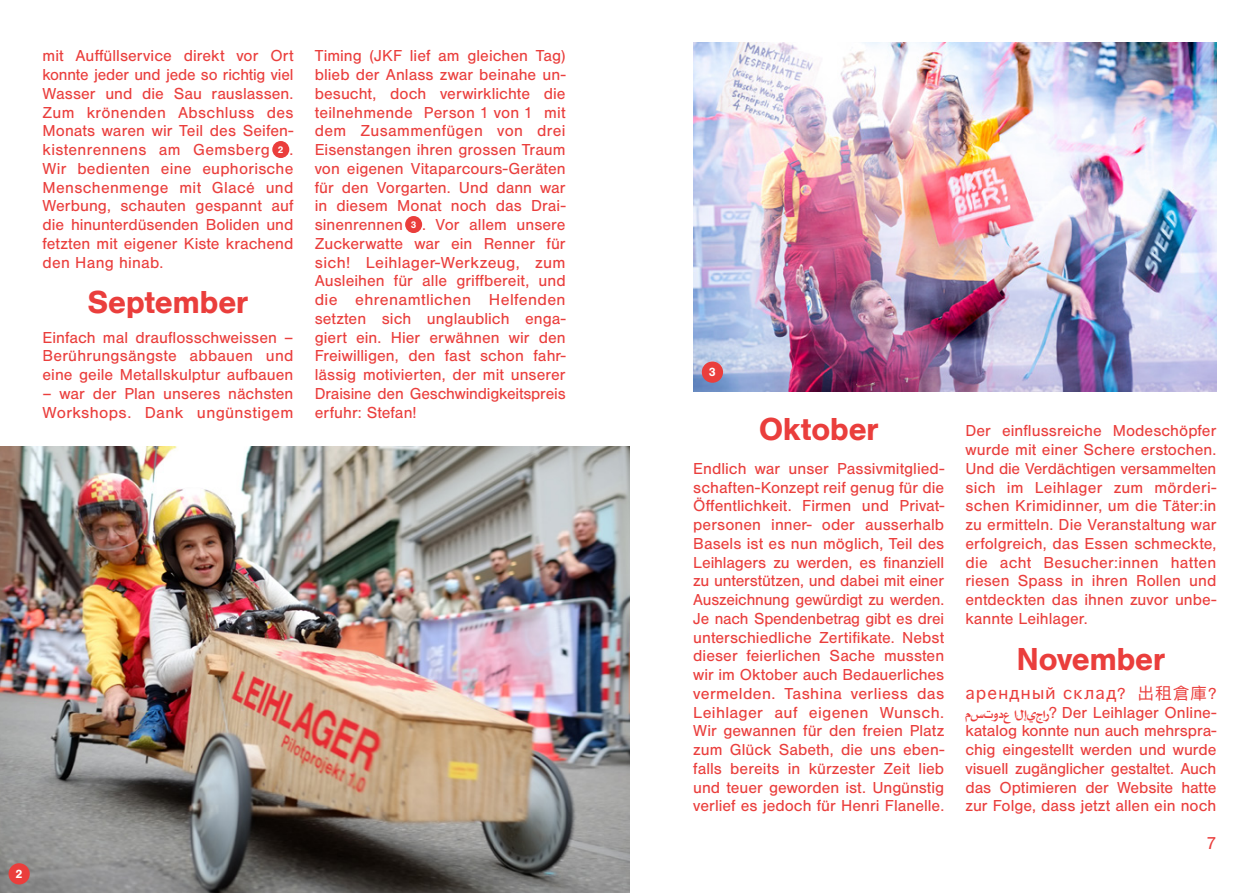
<style>
.page{position:relative;width:1259px;height:893px;background:#fff}
.page>*{position:absolute;margin:0;border:0;box-sizing:border-box;transform-origin:0 0}
.KALENDER___Monat{font:700 33px "Nimbus San";letter-spacing:-.02em;color:#ea3e3c}
.t1{font:18px "Nimbus San";color:#ea3e3c}
._11Pt_Anfang{font:16.5px/18.8px "Nimbus San";color:#ea3e3c;text-align:justify}
.t2{font:700 12.3px "Nimbus San";color:#fff}
.t3{font:700 9.9px "Nimbus San";color:#fff}
.s1{font-family:"Thonburi"}
.s2{font-family:"Ping Fang TC"}
.s3{font-family:"Muna";font-weight:700}
</style>
<div class="page">
<svg style="left:272px;top:141px;width:17px;height:17px"></svg>
<svg style="left:405px;top:216px;width:17px;height:17px"></svg>
<img style="left:0;top:446px;width:629px;height:447px">
<img style="left:693px;top:43px;width:523px;height:348px">
<svg style="left:9px;top:863px;width:21px;height:21px"></svg>
<svg style="left:702px;top:361px;width:21px;height:22px"></svg>
<p class="_11Pt_Anfang" style="left:43px;top:47px;width:252px">mit Auffüllservice direkt vor Ort konnte jeder und jede so richtig viel Wasser und die Sau rauslassen.<br>Zum krönenden Abschluss des Monats waren wir Teil des Seifen&shy;kistenrennens am Gemsberg</p>
<p class="t3" style="left:278px;top:144px;width:7px">2</p>
<p class="_11Pt_Anfang" style="left:43px;top:140px;width:252px;text-indent:247px">.<br>Wir bedienten eine euphorische Menschenmenge mit Glacé und Werbung, schauten gespannt auf die hinunterdüsenden Boliden und fetzten mit eigener Kiste krachend den Hang hinab.</p>
<p class="KALENDER___Monat" style="left:87px;top:284px;width:163px">September</p>
<p class="_11Pt_Anfang" style="left:43px;top:328px;width:252px">Einfach mal drauflosschweissen – Berührungsängste abbauen und eine geile Metallskulptur aufbauen</p>
<p class="_11Pt_Anfang" style="left:43px;top:384px;width:252px">– war der Plan unseres nächsten<br>Workshops. Dank ungünstigem</p>
<p class="_11Pt_Anfang" style="left:315px;top:47px;width:252px">Timing (JKF lief am gleichen Tag) blieb der Anlass zwar beinahe un&shy;besucht, doch verwirklichte die teilnehmende Person 1 von 1 mit dem Zusammenfügen von drei Eisenstangen ihren grossen Traum von eigenen Vitaparcours-Geräten für den Vorgarten. Und dann war in diesem Monat noch das Drai&shy;sinenrennen</p>
<p class="_11Pt_Anfang" style="left:315px;top:215px;width:252px;text-indent:107px">. Vor allem unsere Zuckerwatte war ein Renner für sich! Leihlager-Werkzeug, zum Ausleihen für alle griffbereit, und die ehrenamtlichen Helfenden setzten sich unglaublich enga&shy;giert ein. Hier erwähnen wir den Freiwilligen, den fast schon fahr&shy;lässig motivierten, der mit unserer Draisine den Geschwindigkeitspreis erfuhr: Stefan!</p>
<p class="t3" style="left:411px;top:219px;width:7px">3</p>
<p class="t2" style="left:16px;top:867px;width:8px">2</p>
<p class="t2" style="left:709px;top:365px;width:8px">3</p>
<p class="KALENDER___Monat" style="left:758px;top:410px;width:122px">Oktober</p>
<p class="_11Pt_Anfang" style="left:693px;top:459px;width:252px">Endlich war unser Passivmitglied&shy;schaften-Konzept reif genug für die Öffentlichkeit. Firmen und Privat&shy;personen inner- oder ausserhalb Basels ist es nun möglich, Teil des Leihlagers zu werden, es finanziell zu unterstützen, und dabei mit einer Auszeichnung gewürdigt zu werden.<br>Je nach Spendenbetrag gibt es drei unterschiedliche Zertifikate. Nebst dieser feierlichen Sache mussten wir im Oktober auch Bedauerliches vermelden. Tashina verliess das Leihlager auf eigenen Wunsch.<br>Wir gewannen für den freien Platz zum Glück Sabeth, die uns eben&shy;falls bereits in kürzester Zeit lieb und teuer geworden ist. Ungünstig verlief es jedoch für Henri Flanelle.</p>
<p class="_11Pt_Anfang" style="left:965px;top:422px;width:252px">Der einflussreiche Modeschöpfer wurde mit einer Schere erstochen.<br>Und die Verdächtigen versammelten sich im Leihlager zum mörderi&shy;schen Krimidinner, um die Täter:in zu ermitteln. Die Veranstaltung war erfolgreich, das Essen schmeckte, die acht Besucher:innen hatten riesen Spass in ihren Rollen und entdeckten das ihnen zuvor unbe&shy;kannte Leihlager.</p>
<p class="KALENDER___Monat" style="left:1016px;top:640px;width:150px">November</p>
<p class="_11Pt_Anfang" style="left:965px;top:684px;width:252px"><span class="s1">арендный склад</span>? <span class="s2">出租倉庫</span>? <span class="s3">سم عدوت ر اجيإلا</span> ? Der Leihlager Online&shy;katalog konnte nun auch mehrspra&shy;chig eingestellt werden und wurde visuell zugänglicher gestaltet. Auch das Optimieren der Website hatte zur Folge, dass jetzt allen ein noch</p>
<p class="t1" style="left:1206px;top:833px;width:12px">7</p>
</div>
